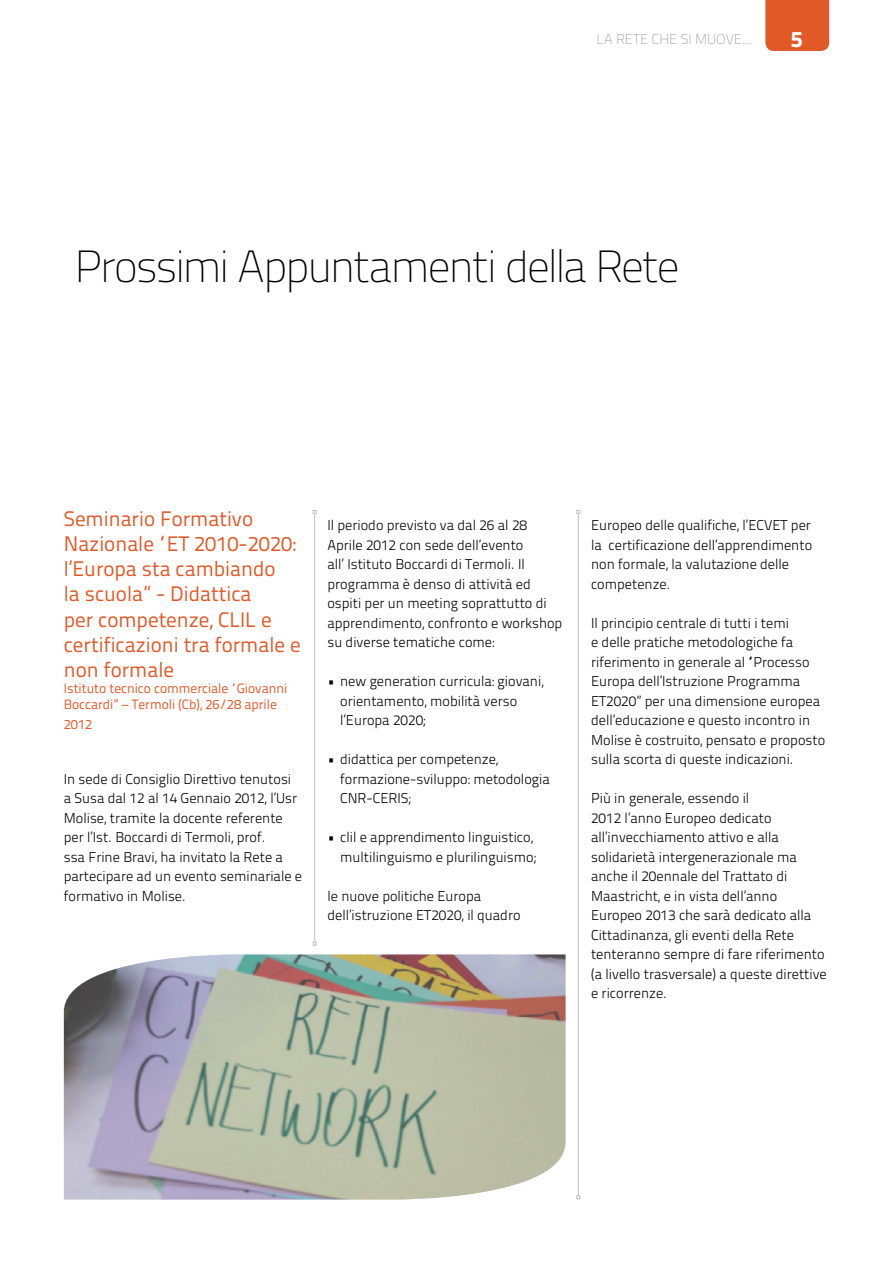
<style>
.page{position:relative;width:893px;height:1263px;background:#fff}
.page>*{position:absolute;margin:0;border:0;box-sizing:border-box;transform-origin:0 0}
.t1{font:100 45px "Titillium Text 22 L";color:#000}
.t2{font:800 22.5px "Titillium Text 22 L";color:#fff}
.t3{font:21px/25.2px "Titillium Text 22 L";color:#e15927}
.t4{font:300 14.25px/19.5px "Titillium Text 22 L";color:#000}
.t5{font:100 14.25px "Titillium Text 22 L";color:#939598}
.t6{font:13.5px/16.2px "Titillium Text 22 L";color:#e15927}
</style>
<div class="page">
<div style="left:765px;top:0;width:64px;height:51px;background:#e15927"></div>
<hr style="left:314px;top:513px;width:1px;height:429px;background:#bcbec0">
<svg style="left:313px;top:510px;width:4px;height:4px"></svg>
<svg style="left:313px;top:942px;width:4px;height:4px"></svg>
<hr style="left:578px;top:513px;width:1px;height:683px;background:#bcbec0">
<svg style="left:576px;top:510px;width:4px;height:4px"></svg>
<svg style="left:576px;top:1195px;width:4px;height:4px"></svg>
<img style="left:64px;top:954px;width:502px;height:245px">
<p class="t5" style="left:596px;top:29px;width:158px">LA RETE CHE SI MUOVE...</p>
<h2 class="t2" style="left:791px;top:21px;width:13px">5</h2>
<h1 class="t1" style="left:74px;top:234px;width:607px">PROSSIMI APPUNTAMENTI DELLA RETE</h1>
<h3 class="t3" style="left:64px;top:505px;width:238px">Seminario Formativo<br>Nazionale “ET 2010-2020: l’Europa sta cambiando<br>la scuola” - Didattica<br>per competenze, CLIL e certificazioni tra formale e non formale</h3>
<p class="t6" style="left:64px;top:680px;width:225px">Istituto tecnico commerciale “Giovanni<br>Boccardi” – Termoli (Cb), 26/28 aprile</p>
<p class="t6" style="left:64px;top:715px;width:30px">2012</p>
<p class="t4" style="left:64px;top:768px;width:240px">In sede di Consiglio Direttivo tenutosi<br>a Susa dal 12 al 14 Gennaio 2012, l’Usr Molise, tramite la docente referente per l’Ist. Boccardi di Termoli, prof.<br>ssa Frine Bravi, ha invitato la Rete a partecipare ad un evento seminariale e formativo in Molise.</p>
<p class="t4" style="left:327px;top:515px;width:236px">Il periodo previsto va dal 26 al 28<br>Aprile 2012 con sede dell’evento<br>all’ Istituto Boccardi di Termoli. Il programma è denso di attività ed ospiti per un meeting soprattutto di apprendimento, confronto e workshop su diverse tematiche come:</p>
<p class="t4" style="left:340px;top:671px;width:205px;text-indent:-13px">• new generation curricula: giovani, orientamento, mobilità verso l’Europa 2020;</p>
<p class="t4" style="left:340px;top:749px;width:211px;text-indent:-13px">• didattica per competenze, formazione-sviluppo: metodologia<br>CNR-CERIS;</p>
<p class="t4" style="left:327px;top:827px;width:210px;text-align:right">• clil e apprendimento linguistico, multilinguismo e plurilinguismo;</p>
<p class="t4" style="left:327px;top:885px;width:195px">le nuove politiche Europa dell’istruzione ET2020, il quadro</p>
<p class="t4" style="left:591px;top:515px;width:223px">Europeo delle qualifiche, l’ECVET per la certificazione dell’apprendimento non formale, la valutazione delle competenze.</p>
<p class="t4" style="left:591px;top:612px;width:236px">Il principio centrale di tutti i temi<br>e delle pratiche metodologiche fa riferimento in generale al “Processo Europa dell’Istruzione Programma ET2020” per una dimensione europea dell’educazione e questo incontro in Molise è costruito, pensato e proposto sulla scorta di queste indicazioni.</p>
<p class="t4" style="left:591px;top:788px;width:237px">Più in generale, essendo il<br>2012 l’anno Europeo dedicato all’invecchiamento attivo e alla solidarietà intergenerazionale ma anche il 20ennale del Trattato di<br>Maastricht, e in vista dell’anno<br>Europeo 2013 che sarà dedicato alla<br>Cittadinanza, gli eventi della Rete tenteranno sempre di fare riferimento (a livello trasversale) a queste direttive e ricorrenze.</p>
</div>
